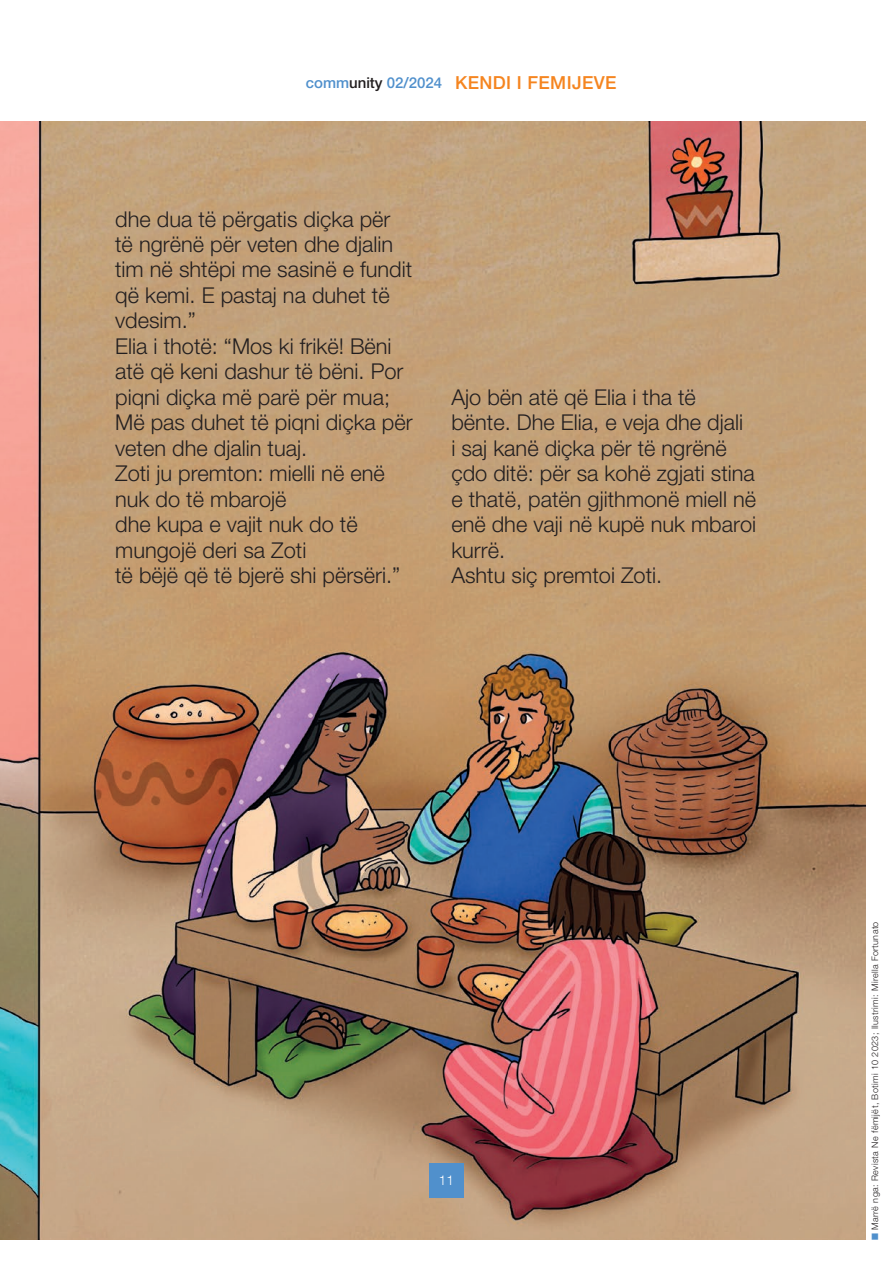
<style>
.page{position:relative;width:893px;height:1263px;background:#fff}
.page>*{position:absolute;margin:0;border:0;box-sizing:border-box;transform-origin:0 0}
.t1{font:300 21.9px/25.5px "Helvetica Neue LTW1 G";color:#231f20}
.t2{font:500 18px "Helvetica Neue LTW1 G";letter-spacing:.02em;color:#f58520}
.t3{font:300 13.5px "Helvetica Neue LTW1 G";color:#fff}
.t4{font:300 9px "Helvetica Neue LTW1 G";letter-spacing:.04em;color:#231f20}
.s1{font-size:15px;color:#5090cc}
.s2{font-size:15px;color:#231f20}
.s3{color:#5090cc}
</style>
<div class="page">
<img style="left:0;top:121px;width:866px;height:1118px">
<div style="left:429px;top:1163px;width:34px;height:34px;background:#5090cc"></div>
<p class="t2" style="left:306px;top:72px;width:312px"><span class="s1">comm</span><span class="s2">unity</span> <span class="s1">02/2024</span> KENDI I FEMIJEVE</p>
<p class="t1" style="left:115px;top:206px;width:299px">dhe dua të përgatis diçka për të ngrënë për veten dhe djalin tim në shtëpi me sasinë e fundit që kemi. E pastaj na duhet të vdesim.”<br>Elia i thotë: “Mos ki frikë! Bëni atë që keni dashur të bëni. Por piqni diçka më parë për mua;<br>Më pas duhet të piqni diçka për veten dhe djalin tuaj.<br>Zoti ju premton: mielli në enë nuk do të mbarojë<br>dhe kupa e vajit nuk do të mungojë deri sa Zoti<br>të bëjë që të bjerë shi përsëri.”</p>
<p class="t1" style="left:451px;top:384px;width:306px">Ajo bën atë që Elia i tha të bënte. Dhe Elia, e veja dhe djali<br>i saj kanë diçka për të ngrënë çdo ditë: për sa kohë zgjati stina e thatë, patën gjithmonë miell në enë dhe vaji në kupë nuk mbaroi kurrë.<br>Ashtu siç premtoi Zoti.</p>
<p class="t3" style="left:439px;top:1172px;width:17px">11</p>
<p class="t4" style="left:869px;top:1239px;width:320px;rotate:-90deg"><span class="s3">■</span> Marrë nga: Revista Ne fëmijët, Botimi 10 2023; Ilustrimi: Mirella Fortunato</p>
</div>
